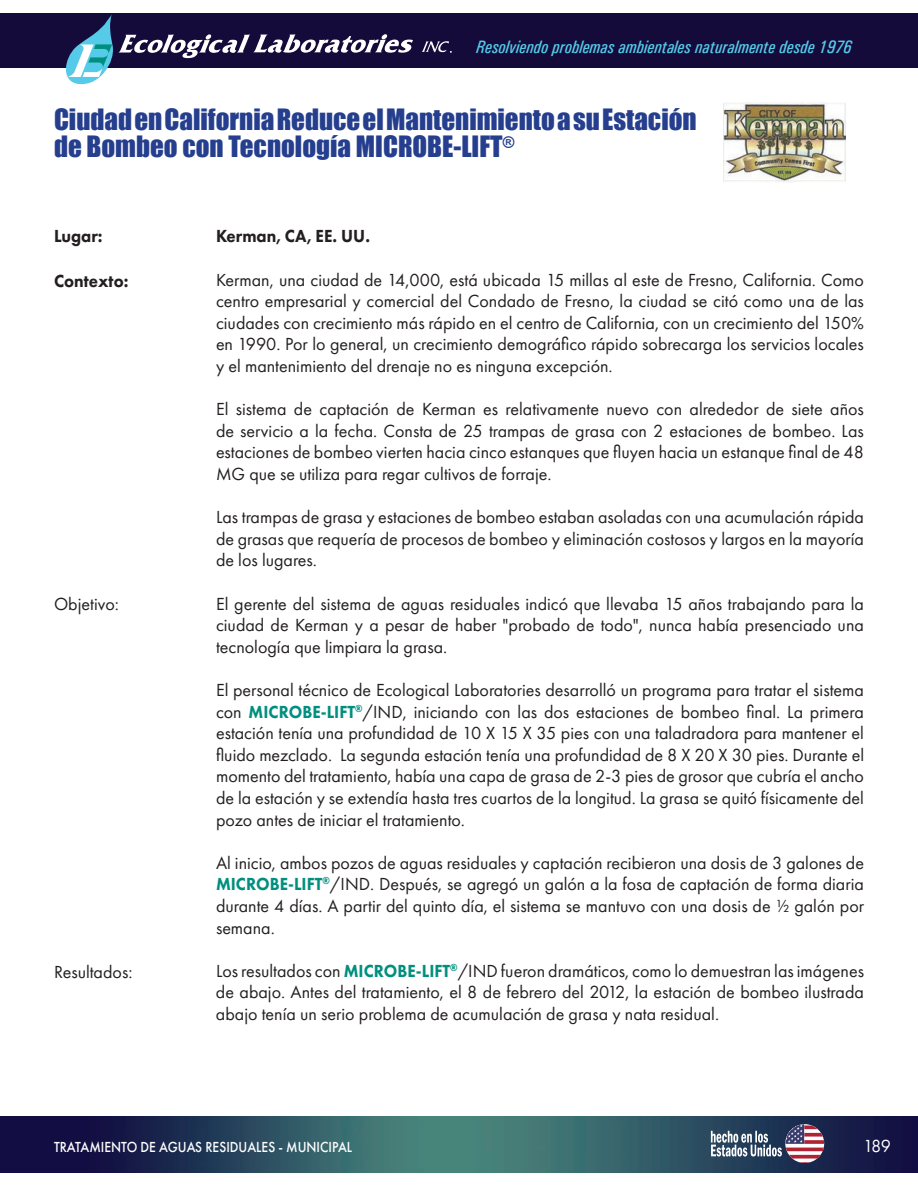
<style>
.page{position:relative;width:918px;height:1188px;background:#fff}
.page>*{position:absolute;margin:0;border:0;box-sizing:border-box;transform-origin:0 0}
.t1{font:27px/27px "Impact";color:#253f8e}
.t2{font:18px/21.6px "Futura PT";color:#231f20;text-align:justify}
.t3{font:italic 500 condensed 18px "Univers";color:#55cae9}
.t4{font:800 18px "Futura PT";color:#231f20;scale:.94 1}
.t5{font:18px "Futura PT";color:#fff}
.t6{font:500 15px "Futura PT";color:#fff;scale:.9 1}
.s1{font-weight:800;color:#008f7e}
</style>
<div class="page">
<div style="left:0;top:14px;width:918px;height:54px;background:#140b3a"></div>
<svg style="left:66px;top:14px;width:347px;height:71px"></svg>
<svg style="left:422px;top:41px;width:30px;height:12px"></svg>
<img style="left:0;top:1117px;width:918px;height:56px">
<svg style="left:711px;top:1124px;width:113px;height:39px;background:#6c6d82"></svg>
<img style="left:724px;top:103px;width:122px;height:80px">
<p class="t3" style="left:476px;top:36px;width:377px">Resolviendo problemas ambientales naturalmente desde 1976</p>
<h1 class="t1" style="left:54px;top:106px;width:644px">Ciudad en California Reduce el Mantenimiento a su Estación de Bombeo con Tecnología MICROBE-LIFT<sup>®</sup></h1>
<p class="t4" style="left:54px;top:225px;width:53px">Lugar:</p>
<p class="t4" style="left:54px;top:270px;width:81px">Contexto:</p>
<p class="t2" style="left:54px;top:593px;width:66px">Objetivo:</p>
<p class="t2" style="left:54px;top:961px;width:80px">Resultados:</p>
<p class="t4" style="left:216px;top:225px;width:166px">Kerman, CA, EE. UU.</p>
<p class="t2" style="left:216px;top:269px;width:650px">Kerman, una ciudad de 14,000, está ubicada 15 millas al este de Fresno, California. Como centro empresarial y comercial del Condado de Fresno, la ciudad se citó como una de las ciudades con crecimiento más rápido en el centro de California, con un crecimiento del 150% en 1990. Por lo general, un crecimiento demográfico rápido sobrecarga los servicios locales y el mantenimiento del drenaje no es ninguna excepción.</p>
<p class="t2" style="left:216px;top:398px;width:649px">El sistema de captación de Kerman es relativamente nuevo con alrededor de siete años de servicio a la fecha. Consta de 25 trampas de grasa con 2 estaciones de bombeo. Las estaciones de bombeo vierten hacia cinco estanques que fluyen hacia un estanque final de 48<br>MG que se utiliza para regar cultivos de forraje.</p>
<p class="t2" style="left:216px;top:506px;width:650px">Las trampas de grasa y estaciones de bombeo estaban asoladas con una acumulación rápida de grasas que requería de procesos de bombeo y eliminación costosos y largos en la mayoría de los lugares.</p>
<p class="t2" style="left:216px;top:593px;width:650px">El gerente del sistema de aguas residuales indicó que llevaba 15 años trabajando para la ciudad de Kerman y a pesar de haber "probado de todo", nunca había presenciado una tecnología que limpiara la grasa.</p>
<p class="t2" style="left:216px;top:679px;width:650px">El personal técnico de Ecological Laboratories desarrolló un programa para tratar el sistema con <span class="s1">MICROBE-LIFT</span><sup>®</sup>/IND, iniciando con las dos estaciones de bombeo final. La primera estación tenía una profundidad de 10 X 15 X 35 pies con una taladradora para mantener el fluido mezclado. La segunda estación tenía una profundidad de 8 X 20 X 30 pies. Durante el momento del tratamiento, había una capa de grasa de 2-3 pies de grosor que cubría el ancho de la estación y se extendía hasta tres cuartos de la longitud. La grasa se quitó físicamente del pozo antes de iniciar el tratamiento.</p>
<p class="t2" style="left:216px;top:852px;width:650px">Al inicio, ambos pozos de aguas residuales y captación recibieron una dosis de 3 galones de <span class="s1">MICROBE-LIFT</span><sup>®</sup>/IND. Después, se agregó un galón a la fosa de captación de forma diaria durante 4 días. A partir del quinto día, el sistema se mantuvo con una dosis de ½ galón por semana.</p>
<p class="t2" style="left:216px;top:960px;width:650px">Los resultados con <span class="s1">MICROBE-LIFT</span><sup>®</sup>/IND fueron dramáticos, como lo demuestran las imágenes de abajo. Antes del tratamiento, el 8 de febrero del 2012, la estación de bombeo ilustrada abajo tenía un serio problema de acumulación de grasa y nata residual.</p>
<p class="t6" style="left:54px;top:1138px;width:333px">TRATAMIENTO DE AGUAS RESIDUALES - MUNICIPAL</p>
<p class="t5" style="left:863px;top:1135px;width:29px">189</p>
</div>
